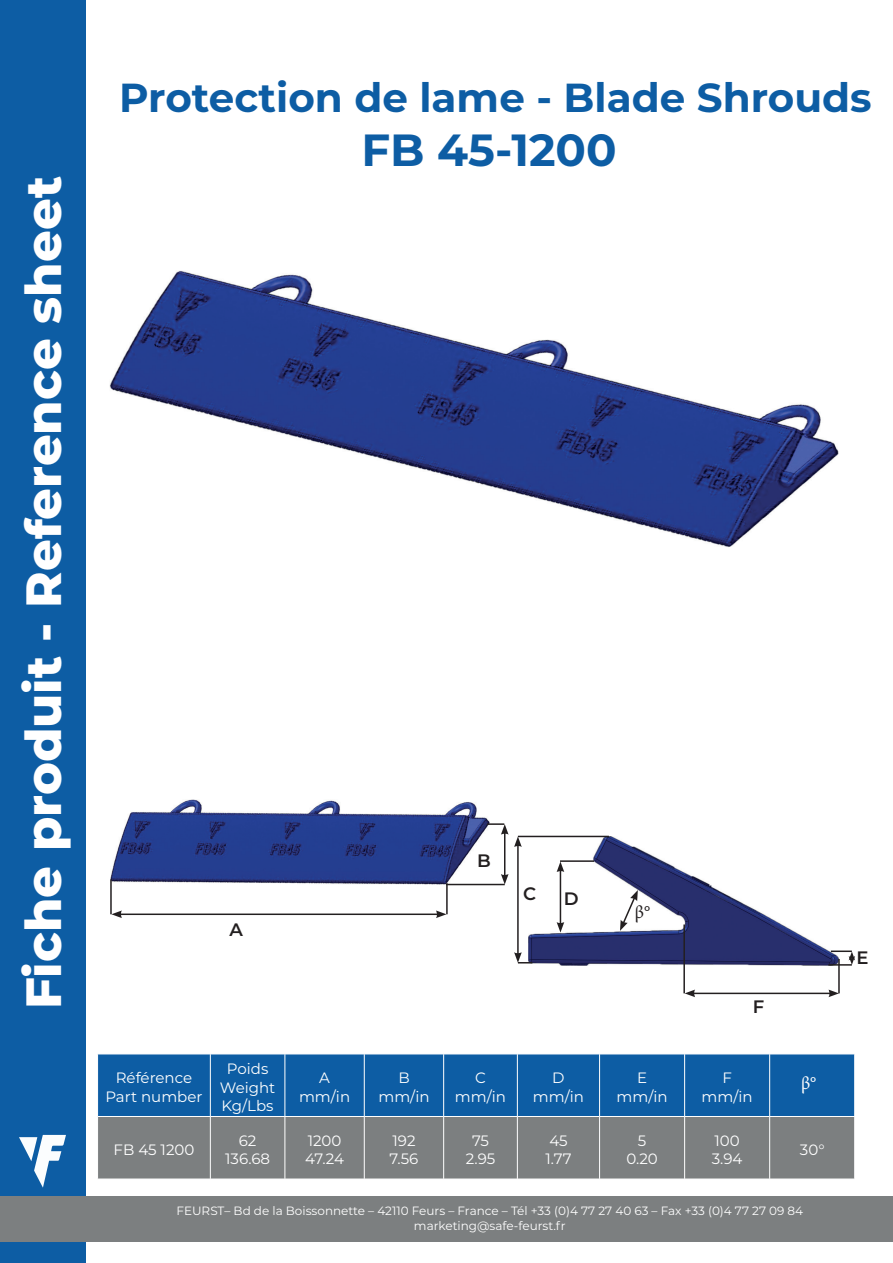
<style>
.page{position:relative;width:893px;height:1263px;background:#fff}
.page>*{position:absolute;margin:0;border:0;box-sizing:border-box;transform-origin:0 0}
.t1{font:800 49.5px "Montserrat";color:#fff}
.t2{font:700 45px "Montserrat";color:#0d5da4}
.t3{font:700 40.5px "Montserrat";color:#0d5da4}
.t4{font:600 18px "Montserrat";color:#231f20}
.t5{font:18px "Minion Pro";color:#fff}
.t6{font:18px "Minion Pro";color:#231f20}
.t7{font:15px/18px "Montserrat";color:#fff;text-align:center}
.t8{font:12px/14.4px "Montserrat";color:#fff;text-align:center}
</style>
<div class="page">
<div style="left:0;top:0;width:85px;height:1263px;background:#0d5da4"></div>
<div style="left:0;top:1196px;width:893px;height:46px;background:#7c7f80"></div>
<svg style="left:19px;top:1135px;width:47px;height:52px"></svg>
<div style="left:98px;top:1055px;width:756px;height:61px;background:#0d5da4"></div>
<div style="left:98px;top:1117px;width:756px;height:62px;background:#7c7f80"></div>
<hr style="left:210px;top:1054px;width:1px;height:62px;background:#fff">
<hr style="left:285px;top:1054px;width:1px;height:62px;background:#fff">
<hr style="left:364px;top:1054px;width:1px;height:62px;background:#fff">
<hr style="left:443px;top:1054px;width:1px;height:62px;background:#fff">
<hr style="left:517px;top:1054px;width:1px;height:62px;background:#fff">
<hr style="left:599px;top:1054px;width:1px;height:62px;background:#fff">
<hr style="left:684px;top:1054px;width:1px;height:62px;background:#fff">
<hr style="left:769px;top:1054px;width:1px;height:62px;background:#fff">
<hr style="left:210px;top:1117px;width:1px;height:62px;background:#fff">
<hr style="left:285px;top:1117px;width:1px;height:62px;background:#fff">
<hr style="left:364px;top:1117px;width:1px;height:62px;background:#fff">
<hr style="left:443px;top:1117px;width:1px;height:62px;background:#fff">
<hr style="left:517px;top:1117px;width:1px;height:62px;background:#fff">
<hr style="left:599px;top:1117px;width:1px;height:62px;background:#fff">
<hr style="left:684px;top:1117px;width:1px;height:62px;background:#fff">
<hr style="left:769px;top:1117px;width:1px;height:62px;background:#fff">
<img style="left:109px;top:270px;width:730px;height:278px">
<img style="left:528px;top:837px;width:311px;height:128px">
<img style="left:111px;top:799px;width:379px;height:86px">
<hr style="left:110px;top:879px;width:2px;height:35px;background:#231f20">
<hr style="left:446px;top:883px;width:2px;height:31px;background:#231f20">
<hr style="left:446px;top:884px;width:59px;height:1px;background:#231f20">
<hr style="left:560px;top:860px;width:34px;height:2px;background:#231f20">
<hr style="left:518px;top:836px;width:91px;height:1px;background:#231f20">
<hr style="left:683px;top:924px;width:2px;height:69px;background:#231f20">
<hr style="left:838px;top:959px;width:2px;height:34px;background:#231f20">
<hr style="left:831px;top:950px;width:21px;height:2px;background:#231f20">
<hr style="left:828px;top:964px;width:24px;height:2px;background:#231f20">
<hr style="left:504px;top:832px;width:1px;height:44px;background:#231f20">
<svg style="left:501px;top:874px;width:8px;height:10px"></svg>
<hr style="left:517px;top:845px;width:2px;height:109px;background:#231f20">
<svg style="left:487px;top:823px;width:35px;height:24px"></svg>
<svg style="left:514px;top:952px;width:18px;height:11px"></svg>
<hr style="left:560px;top:870px;width:1px;height:54px;background:#231f20">
<svg style="left:557px;top:861px;width:7px;height:11px"></svg>
<svg style="left:557px;top:922px;width:7px;height:10px"></svg>
<hr style="left:120px;top:913px;width:318px;height:2px;background:#231f20">
<svg style="left:111px;top:910px;width:11px;height:8px"></svg>
<svg style="left:436px;top:910px;width:10px;height:8px"></svg>
<hr style="left:693px;top:993px;width:138px;height:1px;background:#231f20">
<svg style="left:685px;top:989px;width:10px;height:8px"></svg>
<svg style="left:828px;top:989px;width:11px;height:8px"></svg>
<svg style="left:849px;top:951px;width:6px;height:14px"></svg>
<svg style="left:620px;top:890px;width:18px;height:41px"></svg>
<h1 class="t1" style="left:7px;top:1009px;width:834px;rotate:-90deg">Fiche produit - Reference sheet</h1>
<h3 class="t3" style="left:119px;top:68px;width:754px">Protection de lame - Blade Shrouds</h3>
<h2 class="t2" style="left:361px;top:117px;width:257px">FB 45-1200</h2>
<p class="t4" style="left:230px;top:917px;width:15px">A</p>
<p class="t4" style="left:477px;top:848px;width:15px">B</p>
<p class="t4" style="left:523px;top:881px;width:15px">C</p>
<p class="t4" style="left:564px;top:886px;width:16px">D</p>
<p class="t6" style="left:635px;top:900px;width:17px">β°</p>
<p class="t4" style="left:753px;top:993px;width:13px">F</p>
<p class="t7" style="left:105px;top:1069px;width:99px">Référence<br>Part number</p>
<p class="t7" style="left:220px;top:1060px;width:57px">Poids<br>Weight<br>Kg/Lbs</p>
<p class="t7" style="left:299px;top:1069px;width:53px">A mm/in</p>
<p class="t7" style="left:378px;top:1069px;width:53px">B mm/in</p>
<p class="t7" style="left:455px;top:1069px;width:53px">C mm/in</p>
<p class="t7" style="left:533px;top:1069px;width:53px">D mm/in</p>
<p class="t7" style="left:617px;top:1069px;width:53px">E mm/in</p>
<p class="t7" style="left:702px;top:1069px;width:53px">F mm/in</p>
<p class="t7" style="left:114px;top:1140px;width:82px">FB 45 1200</p>
<p class="t7" style="left:225px;top:1131px;width:46px">62<br>136.68</p>
<p class="t7" style="left:305px;top:1131px;width:40px;text-align:left">1200<br>47.24</p>
<p class="t7" style="left:390px;top:1131px;width:30px;text-align:left">192<br>7.56</p>
<p class="t7" style="left:466px;top:1131px;width:31px">75<br>2.95</p>
<p class="t7" style="left:545px;top:1131px;width:28px;text-align:left">45<br>1.77</p>
<p class="t7" style="left:626px;top:1131px;width:33px">5<br>0.20</p>
<p class="t7" style="left:712px;top:1131px;width:32px;text-align:left">100<br>3.94</p>
<p class="t7" style="left:800px;top:1140px;width:26px">30°</p>
<p class="t5" style="left:801px;top:1071px;width:17px">β°</p>
<p class="t8" style="left:177px;top:1203px;width:628px">FEURST– Bd de la Boissonnette – 42110 Feurs – France – Tél +33 (0)4 77 27 40 63 – Fax +33 (0)4 77 27 09 84 marketing@safe-feurst.fr</p>
<p class="t4" style="left:856px;top:945px;width:14px">E</p>
</div>
